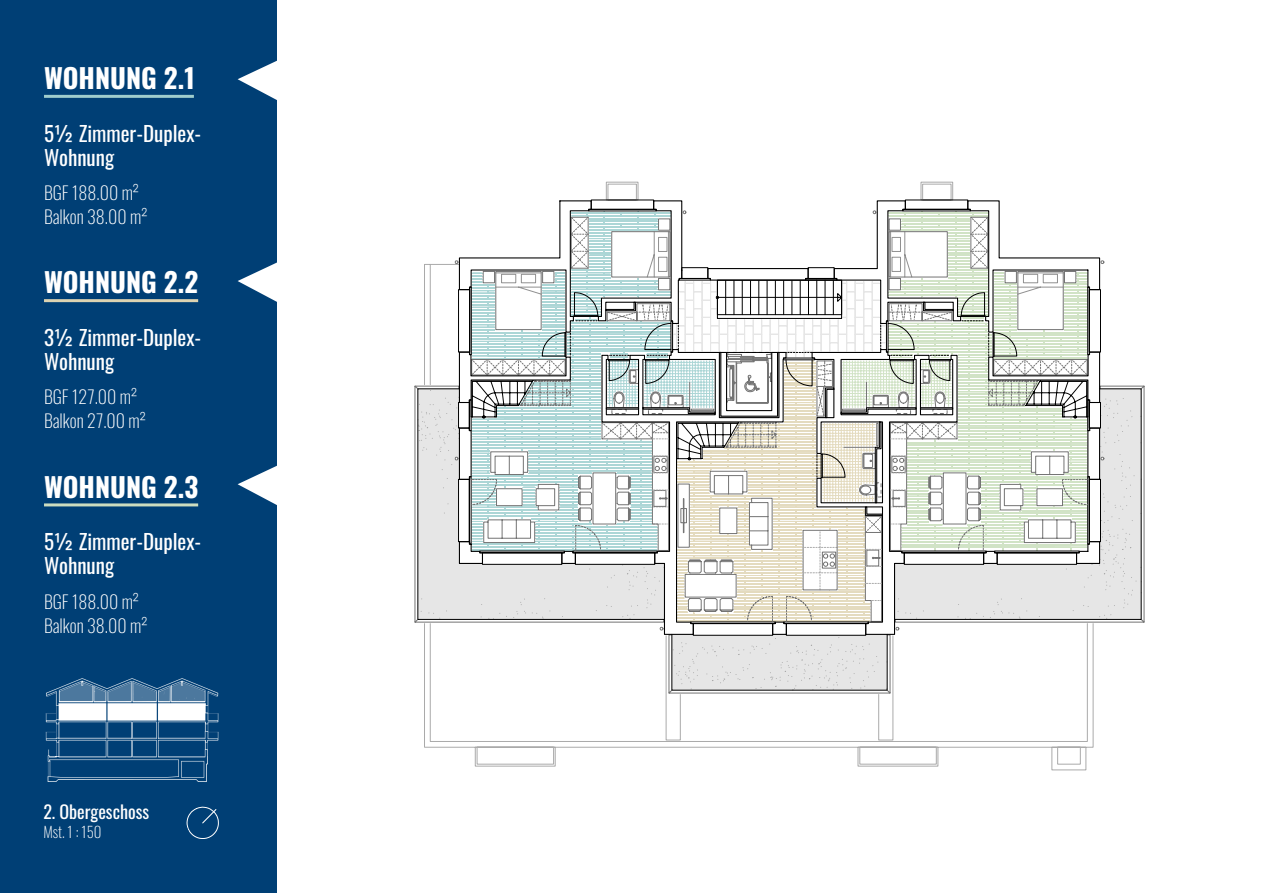
<style>
.page{position:relative;width:1263px;height:893px;background:#fff}
.page>*{position:absolute;margin:0;border:0;box-sizing:border-box;transform-origin:0 0}
.t1{font:700 27px "Oswald";color:#fff}
.t2{font:21px/24px "Oswald";color:#fff}
.t3{font:200 18px "Oswald";color:#fff}
.t4{font:18px "Oswald";color:#fff}
.t5{font:200 15px "Oswald";color:#fff}
</style>
<div class="page">
<div style="left:0;top:0;width:276px;height:893px;background:#003f75"></div>
<svg style="left:424px;top:182px;width:669px;height:588px"></svg>
<svg style="left:418px;top:199px;width:724px;height:541px"></svg>
<hr style="left:44px;top:95px;width:150px;height:3px;background:#9fcdcd">
<hr style="left:44px;top:299px;width:154px;height:3px;background:#ddd3b1">
<hr style="left:44px;top:503px;width:154px;height:3px;background:#cdddbf">
<svg style="left:238px;top:60px;width:39px;height:40px"></svg>
<svg style="left:238px;top:262px;width:39px;height:40px"></svg>
<svg style="left:238px;top:465px;width:39px;height:40px"></svg>
<img style="left:45px;top:678px;width:174px;height:104px">
<svg style="left:187px;top:807px;width:32px;height:32px"></svg>
<p class="t1" style="left:44px;top:54px;width:152px">WOHNUNG 2.1</p>
<p class="t2" style="left:44px;top:119px;width:159px">5½ Zimmer-Duplex-<br>Wohnung</p>
<p class="t3" style="left:44px;top:177px;width:97px">BGF 188.00 m²</p>
<p class="t3" style="left:44px;top:201px;width:105px">Balkon 38.00 m²</p>
<p class="t1" style="left:44px;top:258px;width:156px">WOHNUNG 2.2</p>
<p class="t2" style="left:44px;top:323px;width:159px">3½ Zimmer-Duplex-<br>Wohnung</p>
<p class="t3" style="left:44px;top:381px;width:95px">BGF 127.00 m²</p>
<p class="t3" style="left:44px;top:405px;width:103px">Balkon 27.00 m²</p>
<p class="t1" style="left:44px;top:463px;width:156px">WOHNUNG 2.3</p>
<p class="t2" style="left:44px;top:528px;width:159px">5½ Zimmer-Duplex-<br>Wohnung</p>
<p class="t3" style="left:44px;top:585px;width:97px">BGF 188.00 m²</p>
<p class="t3" style="left:44px;top:609px;width:105px">Balkon 38.00 m²</p>
<p class="t4" style="left:43px;top:795px;width:107px">2. Obergeschoss</p>
<p class="t5" style="left:43px;top:819px;width:60px">Mst. 1 : 150</p>
</div>
